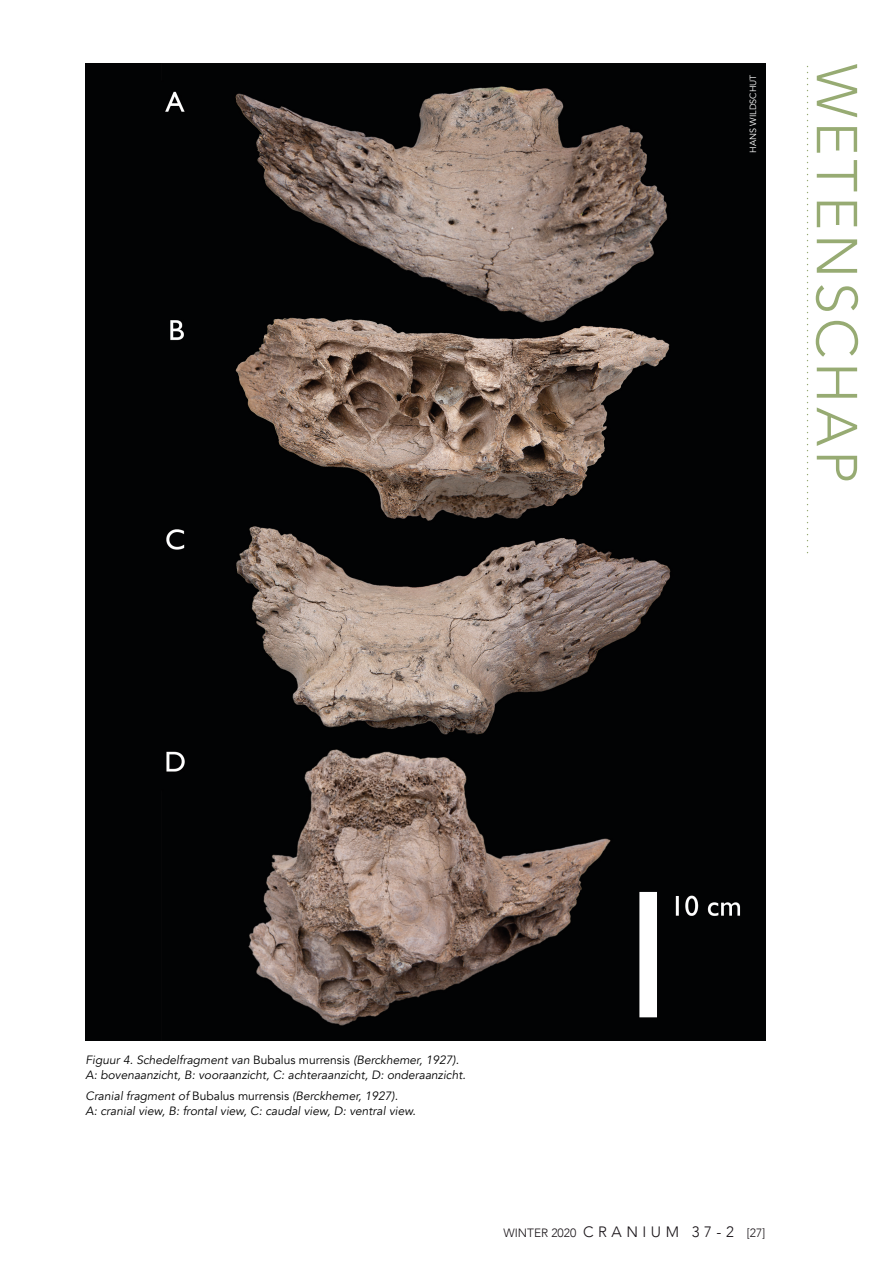
<style>
.page{position:relative;width:893px;height:1263px;background:#fff}
.page>*{position:absolute;margin:0;border:0;box-sizing:border-box;transform-origin:0 0}
.t1{font:300 57px "Avenir";letter-spacing:.07em;color:#97ab73}
.t2{font:italic 12px/15px "Avenir";color:#000001}
.t3{font:300 12px "Avenir";color:#181317}
.t4{font:9px "Avenir";color:#fff}
.s1{font-style:normal}
.s2{font-size:15px}
</style>
<div class="page">
<svg style="left:807px;top:65px;width:1px;height:488px"></svg>
<img style="left:85px;top:64px;width:680px;height:977px">
<p class="t4" style="left:747px;top:153px;width:80px;rotate:-90deg">HANS WILDSCHUT</p>
<h1 class="t1" style="left:874px;top:64px;width:421px;rotate:90deg">WETENSCHAP</h1>
<p class="t2" style="left:86px;top:1052px;width:382px">Figuur 4. Schedelfragment van <span class="s1">Bubalus murrensis</span> (Berckhemer, 1927).<br>A: bovenaanzicht, B: vooraanzicht, C: achteraanzicht, D: onderaanzicht.</p>
<p class="t2" style="left:86px;top:1088px;width:332px">Cranial fragment of <span class="s1">Bubalus murrensis</span> (Berckhemer, 1927).<br>A: cranial view, B: frontal view, C: caudal view, D: ventral view.</p>
<p class="t3" style="left:503px;top:1225px;width:264px">WINTER2020 <span class="s2">CRANIUM 37-2</span> [27]</p>
</div>
